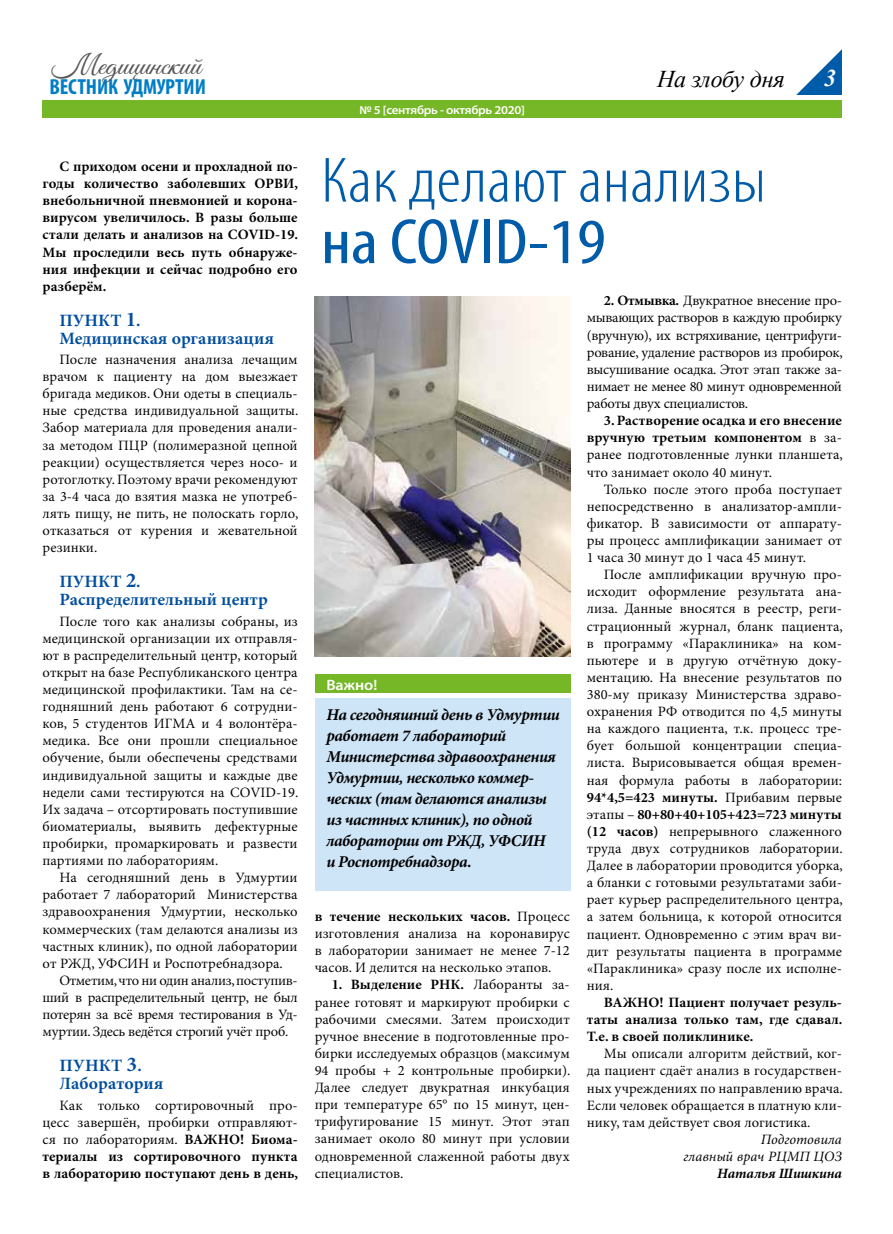
<style>
.page{position:relative;width:893px;height:1234px;background:#fff}
.page>*{position:absolute;margin:0;border:0;box-sizing:border-box;transform-origin:0 0}
.t1{font:300 condensed 64.5px "Myriad Pro";color:#005ba9;scale:1.15 1}
.t2{font:condensed 64.5px "Myriad Pro";color:#005ba9;scale:1.15 1}
.t3{font:27.9px "Good Vibes Pro";color:#565655;scale:1.1 1}
.t4{font:italic 24px "Times New Roman";letter-spacing:-.01em;color:#000}
.t5{font:italic 700 24px "Times New Roman";color:#fff}
.t6{font:700 condensed 21.9px "Myriad Pro";letter-spacing:-.005em;color:#007dc6}
.t7{font:700 17.25px/18px "Minion Pro";color:#004e9e}
.t8{font:italic 700 16.5px/21px "Minion Pro";letter-spacing:-.025em;color:#000}
.t9{font:600 semi-expanded 15px "Myriad Pro";color:#fff}
.t10{font:14.25px/17.1px "Minion Pro";color:#000;text-align:justify}
.t11{font:700 14.25px/17.1px "Minion Pro";color:#000;text-align:justify}
.t12{font:italic 14.25px/17.1px "Minion Pro";color:#000;text-align:right}
.t13{font:italic 700 14.25px "Minion Pro";letter-spacing:-.005em;color:#000}
.t14{font:600 semi-expanded 12px "Myriad Pro";letter-spacing:-.025em;color:#fff}
.s1{font-size:21px}
.s2{font-weight:700}
</style>
<div class="page">
<svg style="left:796px;top:49px;width:46px;height:46px"></svg>
<div style="left:43px;top:101px;width:799px;height:17px;background:#75b726"></div>
<div style="left:315px;top:697px;width:255px;height:193px;background:#cee4f7"></div>
<div style="left:315px;top:673px;width:255px;height:19px;background:#75b726"></div>
<img style="left:315px;top:296px;width:255px;height:360px">
<h2 class="t3" style="left:52px;top:48px;width:137px">Медицинский</h2>
<h3 class="t6" style="left:49px;top:74px;width:158px">ВЕСТНИК УДМУРТИИ</h3>
<p class="t11" style="left:43px;top:158px;width:257px;text-indent:17px">С приходом осени и прохладной по&shy;годы количество заболевших ОРВИ, внебольничной пневмонией и корона&shy;вирусом увеличилось. В разы больше стали делать и анализов на COVID-19.<br>Мы проследили весь путь обнаруже&shy;ния инфекции и сейчас подробно его разберём.</p>
<p class="t7" style="left:60px;top:312px;width:216px">ПУНКТ <span class="s1">1</span>.<br>Медицинская организация</p>
<p class="t10" style="left:43px;top:351px;width:257px;text-indent:17px">После назначения анализа лечащим врачом к пациенту на дом выезжает бригада медиков. Они одеты в специаль&shy;ные средства индивидуальной защиты.<br>Забор материала для проведения анали&shy;за методом ПЦР (полимеразной цепной реакции) осуществляется через носо- и ротоглотку. Поэтому врачи рекомендуют за 3-4 часа до взятия мазка не употреб&shy;лять пищу, не пить, не полоскать горло, отказаться от курения и жевательной резинки.</p>
<p class="t7" style="left:60px;top:573px;width:210px">ПУНКТ <span class="s1">2</span>.<br>Распределительный центр</p>
<p class="t10" style="left:43px;top:612px;width:257px;text-indent:17px">После того как анализы собраны, из медицинской организации их отправля&shy;ют в распределительный центр, который открыт на базе Республиканского центра медицинской профилактики. Там на се&shy;годняшний день работают 6 сотрудни&shy;ков, 5 студентов ИГМА и 4 волонтёра&shy;медика. Все они прошли специальное обучение, были обеспечены средствами индивидуальной защиты и каждые две недели сами тестируются на COVID-19.<br>Их задача – отсортировать поступившие биоматериалы, выявить дефектурные пробирки, промаркировать и развести партиями по лабораториям.</p>
<p class="t10" style="left:43px;top:869px;width:257px;text-indent:17px">На сегодняшний день в Удмуртии работает 7 лабораторий Министерства здравоохранения Удмуртии, несколько коммерческих (там делаются анализы из частных клиник), по одной лаборатории от РЖД, УФСИН и Роспотребнадзора.</p>
<p class="t10" style="left:43px;top:971px;width:257px;text-indent:17px">Отметим, что ни один анализ, поступив&shy;ший в распределительный центр, не был потерян за всё время тестирования в Уд&shy;муртии. Здесь ведётся строгий учёт проб.</p>
<p class="t7" style="left:60px;top:1057px;width:105px">ПУНКТ <span class="s1">3</span>.<br>Лаборатория</p>
<p class="t10" style="left:43px;top:1096px;width:257px;text-indent:17px">Как только сортировочный про&shy;цесс завершён, пробирки отправляют&shy;ся по лабораториям. <span class="s2">ВАЖНО! Биома&shy;териалы из сортировочного пункта в лабораторию поступают день в день,</span></p>
<p class="t14" style="left:360px;top:103px;width:167px">№ 5 [сентябрь - октябрь 2020]</p>
<h3 class="t4" style="left:657px;top:62px;width:129px">На злобу дня</h3>
<h1 class="t1" style="left:321px;top:146px;width:389px">Как делают анализы</h1>
<h1 class="t2" style="left:321px;top:207px;width:249px">на COVID-19</h1>
<h3 class="t5" style="left:824px;top:61px;width:13px">3</h3>
<p class="t9" style="left:326px;top:676px;width:52px">Важно!</p>
<p class="t8" style="left:326px;top:703px;width:235px">На сегодняшний день в Удмуртии работает 7 лабораторий<br>Министерства здравоохранения<br>Удмуртии, несколько коммер&shy;ческих (там делаются анализы из частных клиник), по одной лаборатории от РЖД, УФСИН<br>и Роспотребнадзора.</p>
<p class="t10" style="left:315px;top:908px;width:257px"><span class="s2">в течение нескольких часов.</span> Процесс изготовления анализа на коронавирус в лаборатории занимает не менее 7-12 часов. И делится на несколько этапов.</p>
<p class="t10" style="left:315px;top:976px;width:257px;text-indent:17px"><span class="s2">1. Выделение РНК.</span> Лаборанты за&shy;ранее готовят и маркируют пробирки с рабочими смесями. Затем происходит ручное внесение в подготовленные про&shy;бирки исследуемых образцов (максимум 94 пробы + 2 контрольные пробирки).<br>Далее следует двукратная инкубация при температуре 65° по 15 минут, цен&shy;трифугирование 15 минут. Этот этап занимает около 80 минут при условии одновременной слаженной работы двух специалистов.</p>
<p class="t10" style="left:587px;top:292px;width:257px;text-indent:17px"><span class="s2">2. Отмывка.</span> Двукратное внесение про&shy;мывающих растворов в каждую пробирку (вручную), их встряхивание, центрифуги&shy;рование, удаление растворов из пробирок, высушивание осадка. Этот этап также за&shy;нимает не менее 80 минут одновременной работы двух специалистов.</p>
<p class="t10" style="left:587px;top:412px;width:257px;text-indent:17px"><span class="s2">3. Растворение осадка и его внесение вручную третьим компонентом</span> в за&shy;ранее подготовленные лунки планшета, что занимает около 40 минут.</p>
<p class="t10" style="left:587px;top:481px;width:257px;text-indent:17px">Только после этого проба поступает непосредственно в анализатор-ампли&shy;фикатор. В зависимости от аппарату&shy;ры процесс амплификации занимает от 1 часа 30 минут до 1 часа 45 минут.</p>
<p class="t10" style="left:587px;top:566px;width:257px;text-indent:17px">После амплификации вручную про&shy;исходит оформление результата ана&shy;лиза. Данные вносятся в реестр, реги&shy;страционный журнал, бланк пациента, в программу «Параклиника» на ком&shy;пьютере и в другую отчётную доку&shy;ментацию. На внесение результатов по 380-му приказу Министерства здраво&shy;охранения РФ отводится по 4,5 минуты на каждого пациента, т.к. процесс тре&shy;бует большой концентрации специа&shy;листа. Вырисовывается общая времен&shy;ная формула работы в лаборатории:<br><span class="s2">94*4,5=423 минуты.</span> Прибавим первые этапы – <span class="s2">80+80+40+105+423=723 минуты (12 часов)</span> непрерывного слаженного труда двух сотрудников лаборатории.<br>Далее в лаборатории проводится уборка, а бланки с готовыми результатами заби&shy;рает курьер распределительного центра, а затем больница, к которой относится пациент. Одновременно с этим врач ви&shy;дит результаты пациента в программе «Параклиника» сразу после их исполне&shy;ния.</p>
<p class="t11" style="left:587px;top:994px;width:257px;text-indent:17px">ВАЖНО! Пациент получает резуль&shy;таты анализа только там, где сдавал.<br>Т.е. в своей поликлинике.</p>
<p class="t10" style="left:587px;top:1045px;width:257px;text-indent:17px">Мы описали алгоритм действий, ког&shy;да пациент сдаёт анализ в государствен&shy;ных учреждениях по направлению врача.<br>Если человек обращается в платную кли&shy;нику, там действует своя логистика.</p>
<p class="t12" style="left:684px;top:1130px;width:160px">Подготовила<br>главный врач РЦМП ЦОЗ</p>
<p class="t13" style="left:717px;top:1163px;width:126px">Наталья Шишкина</p>
</div>
